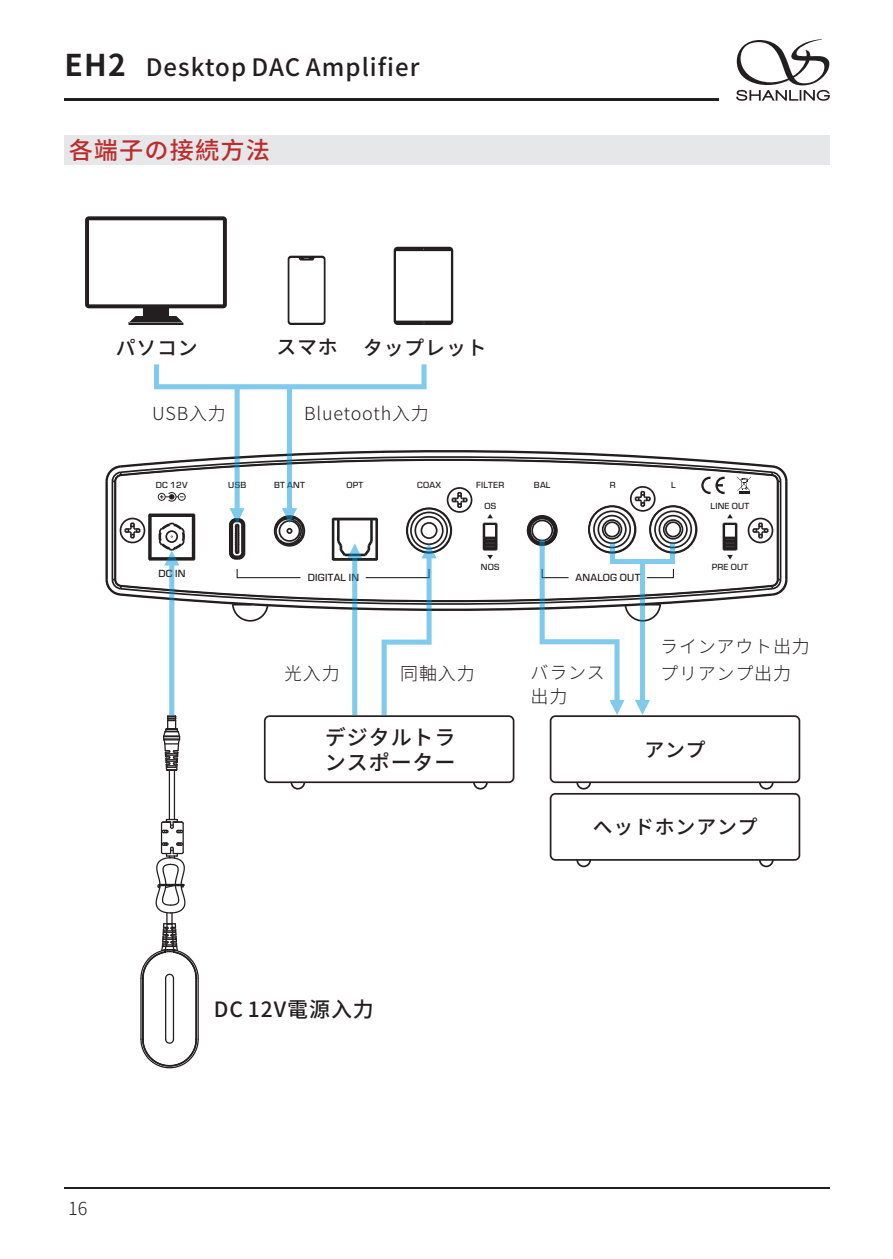
<style>
.page{position:relative;width:893px;height:1259px;background:#fff}
.page>*{position:absolute;margin:0;border:0;box-sizing:border-box;transform-origin:0 0}
.t1{font:500 24px "Source Han Sans CN";letter-spacing:.045em;color:#231f20}
.t2{font:500 24px "Source Han Sans CN";letter-spacing:.045em;color:#bd2c2d}
.t3{font:500 21px/25.2px "Source Han Sans CN";letter-spacing:.045em;color:#231f20}
.t4{font:500 19.8px "Source Han Sans CN";letter-spacing:.045em;color:#231f20}
.t5{font:300 18px/24.3px "Source Han Sans CN";letter-spacing:.045em;color:#231f20}
.t6{font:500 10.8px "Eurostile OT";letter-spacing:.025em;color:#231f20}
.t7{font:500 9.3px "Eurostile OT";letter-spacing:.025em;color:#231f20}
.s1{font-weight:700;font-size:30px}
.s2{font-weight:400}
</style>
<div class="page">
<div style="left:64px;top:135px;width:766px;height:29px;background:#e6e7e9"></div>
<hr style="left:64px;top:1187px;width:765px;height:2px;background:#231f20">
<hr style="left:64px;top:98px;width:655px;height:3px;background:#231f20">
<svg style="left:736px;top:39px;width:94px;height:62px"></svg>
<svg style="left:394px;top:247px;width:59px;height:78px"></svg>
<svg style="left:85px;top:216px;width:142px;height:92px"></svg>
<svg style="left:129px;top:316px;width:54px;height:9px"></svg>
<hr style="left:129px;top:323px;width:54px;height:1px;background:#808285">
<div style="left:143px;top:308px;width:26px;height:12px;background:#231f20"></div>
<svg style="left:288px;top:256px;width:38px;height:69px"></svg>
<div style="left:264px;top:715px;width:250px;height:68px;border:2px solid #231f20;border-radius:5px"></div>
<svg style="left:290px;top:780px;width:16px;height:10px"></svg>
<svg style="left:472px;top:780px;width:17px;height:10px"></svg>
<div style="left:550px;top:715px;width:250px;height:68px;border:2px solid #231f20;border-radius:5px"></div>
<svg style="left:575px;top:780px;width:17px;height:10px"></svg>
<svg style="left:758px;top:780px;width:16px;height:10px"></svg>
<div style="left:550px;top:793px;width:250px;height:67px;border:2px solid #231f20;border-radius:5px"></div>
<svg style="left:575px;top:858px;width:17px;height:10px"></svg>
<svg style="left:758px;top:858px;width:16px;height:10px"></svg>
<hr style="left:169px;top:770px;width:1px;height:49px;background:#231f20">
<hr style="left:174px;top:770px;width:1px;height:49px;background:#231f20">
<svg style="left:105px;top:364px;width:683px;height:407px"></svg>
<hr style="left:142px;top:978px;width:2px;height:61px;background:#231f20">
<hr style="left:173px;top:978px;width:1px;height:61px;background:#231f20">
<hr style="left:165px;top:978px;width:1px;height:61px;background:#231f20">
<hr style="left:195px;top:978px;width:2px;height:61px;background:#231f20">
<hr style="left:198px;top:978px;width:1px;height:61px;background:#231f20">
<hr style="left:140px;top:978px;width:2px;height:61px;background:#231f20">
<svg style="left:140px;top:1037px;width:59px;height:32px"></svg>
<svg style="left:140px;top:818px;width:59px;height:161px"></svg>
<h1 class="t1" style="left:64px;top:54px;width:357px"><span class="s1">EH2</span> Desktop DAC Amplifier</h1>
<h1 class="t2" style="left:69px;top:138px;width:203px">各端子の接続方法</h1>
<h3 class="t4" style="left:116px;top:337px;width:83px">パソコン</h3>
<h3 class="t4" style="left:277px;top:337px;width:63px">スマホ</h3>
<h3 class="t4" style="left:363px;top:337px;width:125px">タップレット</h3>
<h3 class="t5" style="left:152px;top:401px;width:75px">USB入力</h3>
<h3 class="t5" style="left:304px;top:401px;width:126px">Bluetooth入力</h3>
<p class="t7" style="left:156px;top:481px;width:33px">DC 12V</p>
<p class="t7" style="left:417px;top:481px;width:25px">COAX</p>
<p class="t7" style="left:610px;top:481px;width:7px">R</p>
<p class="t7" style="left:671px;top:481px;width:6px">L</p>
<p class="t7" style="left:228px;top:481px;width:20px">USB</p>
<p class="t7" style="left:274px;top:481px;width:32px">BT ANT</p>
<p class="t7" style="left:346px;top:481px;width:18px">OPT</p>
<p class="t7" style="left:534px;top:481px;width:18px">BAL</p>
<p class="t7" style="left:484px;top:503px;width:13px">OS</p>
<p class="t7" style="left:476px;top:481px;width:30px">FILTER</p>
<p class="t6" style="left:158px;top:569px;width:29px">DC IN</p>
<p class="t6" style="left:308px;top:574px;width:53px">DIGITAL IN</p>
<p class="t7" style="left:481px;top:564px;width:20px">NOS</p>
<p class="t6" style="left:575px;top:574px;width:66px">ANALOG OUT</p>
<p class="t7" style="left:711px;top:503px;width:40px">LINE OUT</p>
<p class="t7" style="left:712px;top:564px;width:38px">PRE OUT</p>
<h3 class="t5" style="left:660px;top:634px;width:151px">ラインアウト出力</h3>
<h3 class="t5" style="left:530px;top:659px;width:76px">バランス出力</h3>
<h3 class="t5" style="left:400px;top:661px;width:76px">同軸入力</h3>
<h3 class="t5" style="left:284px;top:661px;width:57px">光入力</h3>
<h3 class="t5" style="left:660px;top:661px;width:132px">プリアンプ出力</h3>
<h3 class="t5" style="left:68px;top:1195px;width:21px">16</h3>
<h2 class="t3" style="left:325px;top:724px;width:132px">デジタルトランスポーター</h2>
<h2 class="t3" style="left:214px;top:996px;width:161px">DC 12V<span class="s2">電源入力</span></h2>
<h3 class="t4" style="left:645px;top:739px;width:63px">アンプ</h3>
<h3 class="t4" style="left:593px;top:817px;width:166px">ヘッドホンアンプ</h3>
</div>
